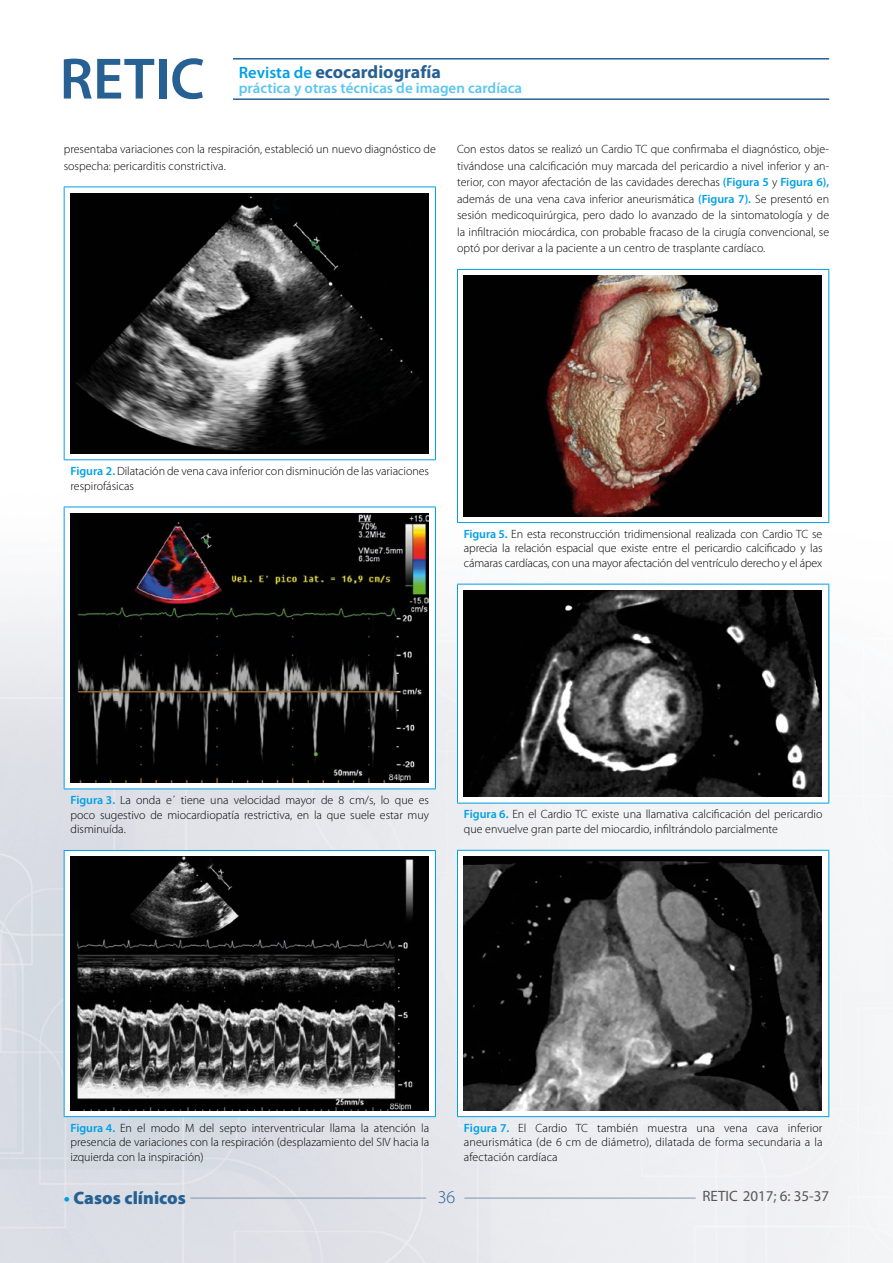
<style>
.page{position:relative;width:893px;height:1263px;background:#fff}
.page>*{position:absolute;margin:0;border:0;box-sizing:border-box;transform-origin:0 0}
.t1{font:700 18px "Myriad Pro";color:#276092}
.t2{font:900 18px "Myriad Pro";color:#276092}
.t3{font:300 18px "Myriad Pro";color:#276092}
.t4{font:600 15px "Myriad Pro";color:#5bc5f2}
.t5{font:15px "Myriad Pro";color:#575756}
.t6{font:300 12px/14.4px "Myriad Pro";color:#000;text-align:justify}
.s1{font-weight:600;font-size:16.5px;color:#009fe3}
.s2{font-weight:600;color:#009fe3}
.s3{font-weight:700;color:#009fe3}
.s4{font-style:inherit}
</style>
<div class="page">
<img style="left:0;top:58px;width:893px;height:1205px">
<hr style="left:233px;top:58px;width:596px;height:2px;background:#276092">
<hr style="left:233px;top:98px;width:596px;height:2px;background:#276092">
<hr style="left:190px;top:1198px;width:236px;height:1px;background:#8194b0">
<hr style="left:464px;top:1198px;width:232px;height:1px;background:#8194b0">
<svg style="left:64px;top:59px;width:90px;height:40px"></svg>
<div style="left:159px;top:59px;width:7px;height:40px;background:#276092"></div>
<svg style="left:172px;top:58px;width:31px;height:41px"></svg>
<div style="left:457px;top:269px;width:372px;height:253px;background:#fff"></div>
<hr style="left:457px;top:269px;width:372px;height:1px;background:#009fe3">
<hr style="left:457px;top:270px;width:1px;height:252px;background:#009fe3">
<hr style="left:828px;top:270px;width:1px;height:252px;background:#009fe3">
<hr style="left:457px;top:522px;width:372px;height:1px;background:#009fe3">
<img style="left:463px;top:276px;width:359px;height:240px">
<div style="left:457px;top:584px;width:372px;height:219px;background:#fff"></div>
<hr style="left:457px;top:584px;width:372px;height:1px;background:#009fe3">
<hr style="left:457px;top:584px;width:1px;height:219px;background:#009fe3">
<hr style="left:828px;top:584px;width:1px;height:219px;background:#009fe3">
<hr style="left:457px;top:803px;width:372px;height:1px;background:#009fe3">
<img style="left:463px;top:590px;width:359px;height:206px">
<div style="left:457px;top:850px;width:372px;height:266px;background:#fff"></div>
<hr style="left:457px;top:850px;width:372px;height:1px;background:#009fe3">
<hr style="left:457px;top:851px;width:1px;height:265px;background:#009fe3">
<hr style="left:828px;top:851px;width:1px;height:265px;background:#009fe3">
<hr style="left:457px;top:1116px;width:372px;height:1px;background:#009fe3">
<img style="left:463px;top:857px;width:358px;height:253px">
<div style="left:64px;top:187px;width:371px;height:273px;background:#fff"></div>
<hr style="left:64px;top:187px;width:372px;height:1px;background:#009fe3">
<hr style="left:64px;top:187px;width:1px;height:272px;background:#009fe3">
<hr style="left:435px;top:187px;width:1px;height:272px;background:#009fe3">
<hr style="left:64px;top:459px;width:372px;height:1px;background:#009fe3">
<img style="left:70px;top:193px;width:359px;height:260px">
<div style="left:64px;top:507px;width:371px;height:282px;background:#fff"></div>
<hr style="left:64px;top:507px;width:372px;height:1px;background:#009fe3">
<hr style="left:64px;top:507px;width:1px;height:281px;background:#009fe3">
<hr style="left:435px;top:507px;width:1px;height:281px;background:#009fe3">
<hr style="left:64px;top:788px;width:372px;height:1px;background:#009fe3">
<img style="left:70px;top:513px;width:359px;height:269px">
<div style="left:64px;top:850px;width:371px;height:266px;background:#fff"></div>
<hr style="left:64px;top:850px;width:372px;height:1px;background:#009fe3">
<hr style="left:64px;top:851px;width:1px;height:265px;background:#009fe3">
<hr style="left:435px;top:851px;width:1px;height:265px;background:#009fe3">
<hr style="left:64px;top:1116px;width:372px;height:1px;background:#009fe3">
<img style="left:70px;top:857px;width:359px;height:253px">
<h1 class="t1" style="left:239px;top:60px;width:204px"><span class="s1">Revista de</span> ecocardiografía</h1>
<p class="t4" style="left:239px;top:78px;width:285px">práctica y otras técnicas de imagen cardíaca</p>
<p class="t6" style="left:64px;top:141px;width:374px;line-height:16.5px">presentaba variaciones con la respiración, estableció un nuevo diagnóstico de sospecha: pericarditis constrictiva.</p>
<p class="t6" style="left:457px;top:141px;width:374px;line-height:16.5px">Con estos datos se realizó un Cardio TC que confirmaba el diagnóstico, obje&shy;tivándose una calcificación muy marcada del pericardio a nivel inferior y an&shy;terior, con mayor afectación de las cavidades derechas <span class="s2">(Figura 5</span> y <span class="s2">Figura 6), </span>además de una vena cava inferior aneurismática <span class="s2">(Figura 7).</span> Se presentó en sesión medicoquirúrgica, pero dado lo avanzado de la sintomatología y de la infiltración miocárdica, con probable fracaso de la cirugía convencional, se optó por derivar a la paciente a un centro de trasplante cardíaco.</p>
<p class="t6" style="left:71px;top:464px;width:360px"><span class="s2">Figura 2.</span> Dilatación de vena cava inferior con disminución de las variaciones respirofásicas</p>
<p class="t6" style="left:464px;top:527px;width:360px"><span class="s2">Figura 5.</span> En esta reconstrucción tridimensional realizada con Cardio TC se aprecia la relación espacial que existe entre el pericardio calcificado y las cámaras cardíacas, con una mayor afectación del ventrículo derecho y el ápex</p>
<p class="t6" style="left:71px;top:793px;width:360px"><span class="s2">Figura 3.</span> La onda e´ tiene una velocidad mayor de 8 cm/s, lo que es poco sugestivo de miocardiopatía restrictiva, en la que suele estar muy disminuída.</p>
<p class="t6" style="left:464px;top:807px;width:360px"><span class="s2">Figura 6.</span> En el Cardio TC existe una llamativa calcificación del pericardio que envuelve gran parte del miocardio, infiltrándolo parcialmente</p>
<p class="t6" style="left:71px;top:1121px;width:360px"><span class="s2">Figura 4.</span> En el modo M del septo interventricular llama la atención la presencia de variaciones con la respiración (desplazamiento del SIV hacia la izquierda con la inspiración)</p>
<p class="t6" style="left:464px;top:1121px;width:360px"><span class="s2">Figura 7.</span> El Cardio TC también muestra una vena cava inferior aneurismática (de 6 cm de diámetro), dilatada de forma secundaria a la afectación cardíaca</p>
<h1 class="t3" style="left:438px;top:1187px;width:19px">36</h1>
<h1 class="t2" style="left:64px;top:1186px;width:124px"><span class="s3">•</span> <span class="s4">C</span>asos clínicos</h1>
<p class="t5" style="left:702px;top:1187px;width:128px">RETIC 2017; 6: 35-37</p>
</div>
